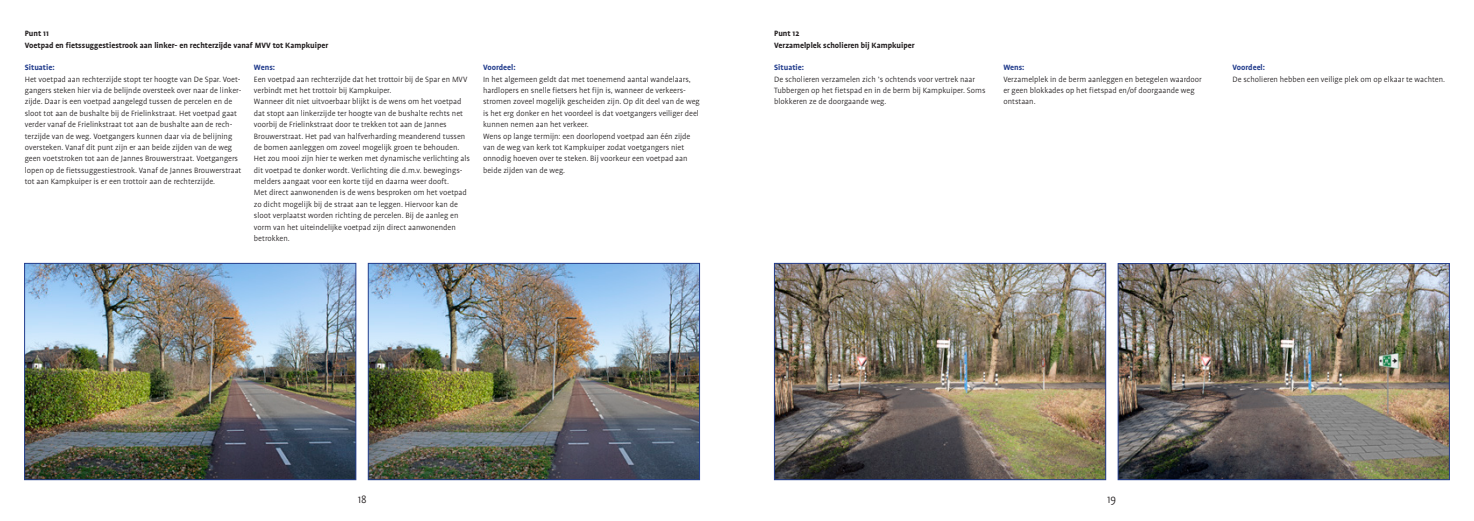
<style>
.page{position:relative;width:1474px;height:521px;background:#fff}
.page>*{position:absolute;margin:0;border:0;box-sizing:border-box;transform-origin:0 0}
.t1{font:300 12.25px "Profile";color:#231f20}
.plat{font:300 8.75px/11.4px "Profile";color:#231f20}
.plat_bold_zwart{font:700 8.75px "Profile";color:#231f20}
.plat-2{font:700 8.75px "Profile";color:#253f8e}
</style>
<div class="page">
<img style="left:26px;top:265px;width:328px;height:213px">
<div style="left:24px;top:263px;width:332px;height:217px;border:1px solid #253f8e"></div>
<img style="left:370px;top:265px;width:327px;height:213px">
<div style="left:368px;top:263px;width:331px;height:217px;border:1px solid #253f8e"></div>
<img style="left:776px;top:265px;width:327px;height:213px">
<div style="left:774px;top:263px;width:331px;height:217px;border:1px solid #253f8e"></div>
<img style="left:1119px;top:265px;width:328px;height:213px">
<div style="left:1117px;top:263px;width:332px;height:217px;border:1px solid #253f8e"></div>
<p class="plat_bold_zwart" style="left:25px;top:29px;width:25px">Punt 11</p>
<p class="plat_bold_zwart" style="left:25px;top:40px;width:305px">Voetpad en fietssuggestiestrook aan linker- en rechterzijde vanaf MVV tot Kampkuiper</p>
<p class="plat-2" style="left:254px;top:63px;width:23px">Wens:</p>
<p class="plat" style="left:254px;top:73px;width:215px">Een voetpad aan rechterzijde dat het trottoir bij de Spar en MVV verbindt met het trottoir bij Kampkuiper.</p>
<p class="plat" style="left:254px;top:96px;width:218px">Wanneer dit niet uitvoerbaar blijkt is de wens om het voetpad dat stopt aan linkerzijde ter hoogte van de bushalte rechts net voorbij de Frielinkstraat door te trekken tot aan de Jannes Brouwerstraat. Het pad van halfverharding meanderend tussen de bomen aanleggen om zoveel mogelijk groen te behouden.<br>Het zou mooi zijn hier te werken met dynamische verlichting als dit voetpad te donker wordt. Verlichting die d.m.v. bewegings&shy;melders aangaat voor een korte tijd en daarna weer dooft.</p>
<p class="plat" style="left:254px;top:187px;width:214px">Met direct aanwonenden is de wens besproken om het voetpad zo dicht mogelijk bij de straat aan te leggen. Hiervoor kan de sloot verplaatst worden richting de percelen. Bij de aanleg en vorm van het uiteindelijke voetpad zijn direct aanwonenden betrokken.</p>
<p class="plat-2" style="left:25px;top:63px;width:31px">Situatie:</p>
<p class="plat" style="left:25px;top:73px;width:218px">Het voetpad aan rechterzijde stopt ter hoogte van De Spar. Voet&shy;gangers steken hier via de belijnde oversteek over naar de linker&shy;zijde. Daar is een voetpad aangelegd tussen de percelen en de sloot tot aan de bushalte bij de Frielinkstraat. Het voetpad gaat verder vanaf de Frielinkstraat tot aan de bushalte aan de rech&shy;terzijde van de weg. Voetgangers kunnen daar via de belijning oversteken. Vanaf dit punt zijn er aan beide zijden van de weg geen voetstroken tot aan de Jannes Brouwerstraat. Voetgangers lopen op de fietssuggestiestrook. Vanaf de Jannes Brouwerstraat tot aan Kampkuiper is er een trottoir aan de rechterzijde.</p>
<p class="plat-2" style="left:483px;top:63px;width:34px">Voordeel:</p>
<p class="plat" style="left:483px;top:73px;width:218px">In het algemeen geldt dat met toenemend aantal wandelaars, hardlopers en snelle fietsers het fijn is, wanneer de verkeers&shy;stromen zoveel mogelijk gescheiden zijn. Op dit deel van de weg is het erg donker en het voordeel is dat voetgangers veiliger deel kunnen nemen aan het verkeer.</p>
<p class="plat" style="left:483px;top:130px;width:209px">Wens op lange termijn: een doorlopend voetpad aan één zijde van de weg van kerk tot Kampkuiper zodat voetgangers niet onnodig hoeven over te steken. Bij voorkeur een voetpad aan beide zijden van de weg.</p>
<p class="plat_bold_zwart" style="left:774px;top:29px;width:27px">Punt 12</p>
<p class="plat_bold_zwart" style="left:774px;top:40px;width:142px">Verzamelplek scholieren bij Kampkuiper</p>
<p class="plat-2" style="left:774px;top:63px;width:31px">Situatie:</p>
<p class="plat" style="left:774px;top:73px;width:213px">De scholieren verzamelen zich ’s ochtends voor vertrek naar<br>Tubbergen op het fietspad en in de berm bij Kampkuiper. Soms blokkeren ze de doorgaande weg.</p>
<p class="plat-2" style="left:1003px;top:63px;width:23px">Wens:</p>
<p class="plat" style="left:1003px;top:73px;width:200px">Verzamelplek in de berm aanleggen en betegelen waardoor er geen blokkades op het fietspad en/of doorgaande weg ontstaan.</p>
<p class="plat-2" style="left:1232px;top:63px;width:34px">Voordeel:</p>
<p class="plat" style="left:1232px;top:73px;width:214px">De scholieren hebben een veilige plek om op elkaar te wachten.</p>
<h1 class="t1" style="left:358px;top:493px;width:10px">18</h1>
<h1 class="t1" style="left:1107px;top:493px;width:11px">19</h1>
</div>
